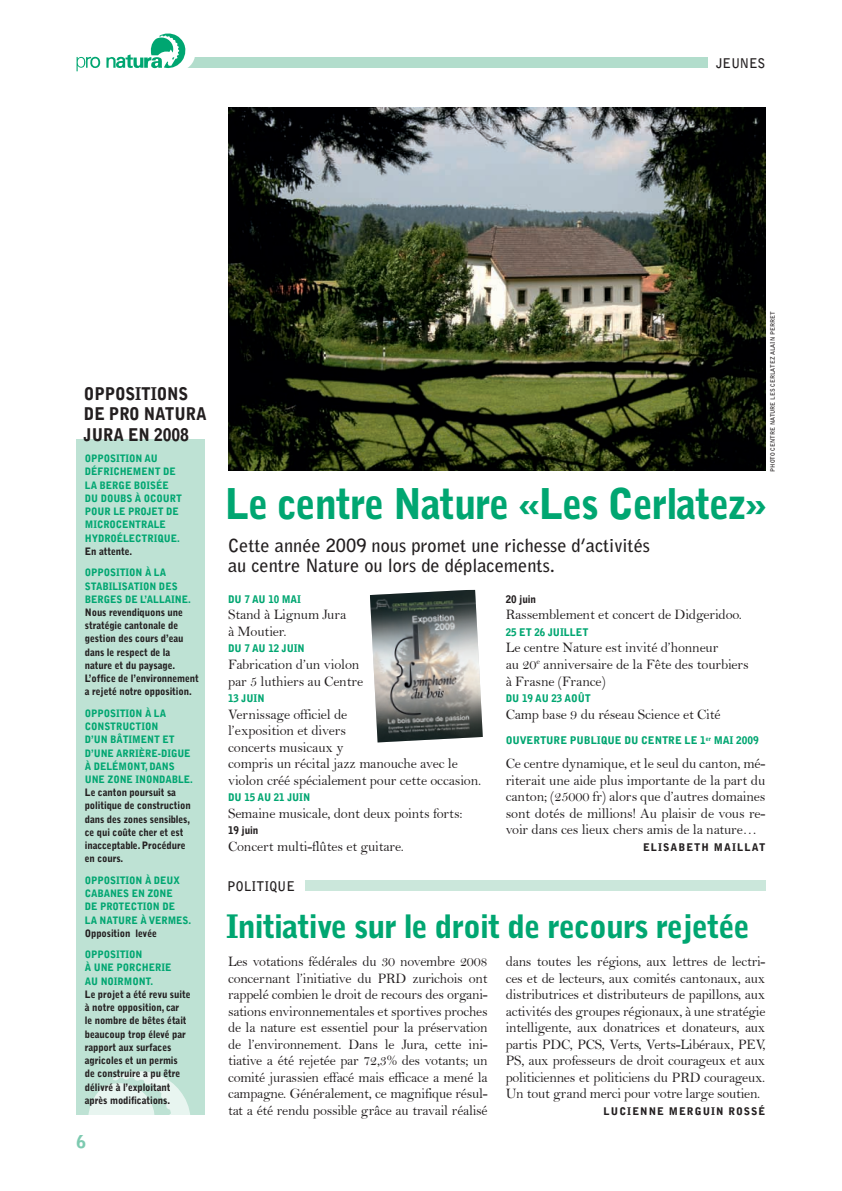
<style>
.page{position:relative;width:842px;height:1191px;background:#fff}
.page>*{position:absolute;margin:0;border:0;box-sizing:border-box;transform-origin:0 0}
.t1{font:900 42.15px "Bell Gothic";letter-spacing:-.03em;color:#00a671;scale:.95 1}
.t2{font:900 32.1px "Bell Gothic";letter-spacing:-.03em;color:#00a671}
.t3{font:700 18.15px/19.5px "Bell Gothic";color:#231f20}
.t4{font:900 17.4px/20.4px "Bell Gothic";letter-spacing:-.01em;color:#231f20;scale:.91 1}
.t5{font:900 17.4px "Bell Gothic";color:#7dcab0}
.t6{font:14.55px/16.5px "Bell";letter-spacing:-.01em;color:#231f20}
.t7{font:700 13.35px "Bell Gothic";color:#231f20;scale:.96 1}
.t8{font:900 10.5px "Bell Gothic";letter-spacing:-.01em;color:#00a671;scale:.95 1}
.t9{font:900 10.5px "Bell Gothic";letter-spacing:-.01em;color:#00a671}
.t10{font:900 10.5px "Bell Gothic";letter-spacing:.1em;color:#231f20}
.t11{font:900 10.5px "Bell Gothic";letter-spacing:.1em;color:#231f20;scale:.95 1}
.t12{font:900 10.2px/13.2px "Bell Gothic";letter-spacing:-.01em;color:#231f20;scale:.95 1}
.t13{font:900 10.2px/13.2px "Bell Gothic";letter-spacing:-.01em;color:#00a671;scale:.95 1}
.t14{font:700 6px "Bell Gothic";color:#231f20}
</style>
<div class="page">
<div style="left:178px;top:57px;width:530px;height:11px;background:#b2ddcc"></div>
<div style="left:159px;top:36px;width:36px;height:35px;background:#fff;border-radius:50%"></div>
<svg style="left:77px;top:33px;width:109px;height:38px"></svg>
<div style="left:77px;top:439px;width:128px;height:675px;background:#bee2d4"></div>
<svg style="left:88px;top:1071px;width:102px;height:43px"></svg>
<img style="left:228px;top:108px;width:537px;height:363px">
<img style="left:370px;top:589px;width:113px;height:153px">
<div style="left:305px;top:880px;width:460px;height:11px;background:#cbe7db"></div>
<p class="t7" style="left:716px;top:55px;width:53px">jeun es</p>
<p class="t4" style="left:84px;top:384px;width:124px">Oppositions<br>de Pro Natura<br>Jura en 2008</p>
<p class="t13" style="left:85px;top:452px;width:14px">Opposition</p>
<p class="t13" style="left:145px;top:452px;width:16px">au</p>
<p class="t13" style="left:85px;top:465px;width:20px">défric</p>
<p class="t13" style="left:85px;top:465px;width:97px;text-indent:35px">hement de la berge bois</p>
<p class="t13" style="left:85px;top:478px;width:97px;text-indent:71px">ée du Doubs à Ocourt pourle proj</p>
<p class="t13" style="left:151px;top:505px;width:30px">et de</p>
<p class="t13" style="left:85px;top:518px;width:8px">microc</p>
<p class="t13" style="left:122px;top:518px;width:14px">entral</p>
<p class="t13" style="left:160px;top:518px;width:8px">e</p>
<p class="t13" style="left:85px;top:531px;width:21px">hydro</p>
<p class="t13" style="left:117px;top:531px;width:27px">électri</p>
<p class="t13" style="left:157px;top:531px;width:25px">que.</p>
<p class="t12" style="left:85px;top:544px;width:51px">En attente.</p>
<p class="t13" style="left:85px;top:566px;width:14px">Opposition</p>
<p class="t13" style="left:145px;top:566px;width:17px">à la</p>
<p class="t13" style="left:85px;top:579px;width:7px">stabilisation</p>
<p class="t13" style="left:159px;top:579px;width:19px">des</p>
<p class="t13" style="left:85px;top:592px;width:79px">berges de l’Allain</p>
<p class="t13" style="left:182px;top:592px;width:11px">e.</p>
<p class="t12" style="left:85px;top:606px;width:122px">Nous revendiquons une stratégie cantonale de gestion des cours d’eau dans le respect de la nature et du paysage.<br>L’office de l’environnement a rejeté notre opposition.</p>
<p class="t13" style="left:85px;top:706px;width:14px">Opposition</p>
<p class="t13" style="left:145px;top:706px;width:17px">à la</p>
<p class="t13" style="left:85px;top:720px;width:8px">constr</p>
<p class="t13" style="left:85px;top:720px;width:94px;text-indent:38px">uction<br>d’un bâtiment et d’une arri</p>
<p class="t13" style="left:139px;top:746px;width:56px">ère-digue</p>
<p class="t13" style="left:85px;top:759px;width:44px">à Delémont</p>
<p class="t13" style="left:145px;top:759px;width:12px">, dans</p>
<p class="t13" style="left:85px;top:773px;width:61px">une zone inondabl</p>
<p class="t13" style="left:184px;top:773px;width:11px">e.</p>
<p class="t12" style="left:85px;top:786px;width:113px">Le canton poursuit sa politique de construction dans des zones sensibles, ce qui coûte cher et est inacceptable. Procédure en cours.</p>
<p class="t13" style="left:85px;top:873px;width:14px">Opposition</p>
<p class="t13" style="left:145px;top:873px;width:38px">à deux</p>
<p class="t13" style="left:85px;top:887px;width:8px">caban</p>
<p class="t13" style="left:117px;top:887px;width:60px">es en zon e</p>
<p class="t13" style="left:85px;top:900px;width:24px">de prot</p>
<p class="t13" style="left:124px;top:900px;width:14px">ection</p>
<p class="t13" style="left:162px;top:900px;width:15px">de</p>
<p class="t13" style="left:85px;top:913px;width:23px">la nat</p>
<p class="t13" style="left:118px;top:913px;width:78px">ure à Verm es.</p>
<p class="t12" style="left:85px;top:926px;width:77px">Opposition levée</p>
<p class="t13" style="left:85px;top:948px;width:41px">Opposition<br>à une porc</p>
<p class="t13" style="left:142px;top:961px;width:33px">herie</p>
<p class="t13" style="left:85px;top:974px;width:32px">au Noirmont</p>
<p class="t13" style="left:150px;top:974px;width:4px">.</p>
<p class="t12" style="left:85px;top:987px;width:113px">Le projet a été revu suite à notre opposition, car<br>le nombre de bêtes était beaucoup trop élevé par rapport aux surfaces agricoles et un permis<br>de construire a pu être délivré à l’exploitant après modifications.</p>
<p class="t5" style="left:77px;top:1131px;width:11px">6</p>
<p class="t14" style="left:769px;top:471px;width:161px;rotate:-90deg">p hoto Centre Nature les Cerlatez Alain Perret</p>
<h1 class="t1" style="left:225px;top:480px;width:572px">Le centre Nature «Les Cerlatez»</h1>
<p class="t3" style="left:228px;top:536px;width:423px">Cette année 2009 nous promet une richesse d’activités au centre Nature ou lors de déplacements.</p>
<p class="t8" style="left:228px;top:593px;width:64px">Du 7 au 10 mai</p>
<p class="t6" style="left:228px;top:606px;width:120px">Stand à Lignum Jura à Moutier.</p>
<p class="t8" style="left:228px;top:642px;width:76px">du 7 au 12 juin</p>
<p class="t6" style="left:228px;top:656px;width:137px">Fabrication d’un violon par 5 luthiers au Centre</p>
<p class="t8" style="left:228px;top:692px;width:34px">13 j uin</p>
<p class="t6" style="left:228px;top:705px;width:255px">Vernissage officiel de<br>l’exposition et divers<br>concerts musicaux y<br>compris un récital jazz manouche avec le violon créé spécialement pour cette occasion.</p>
<p class="t8" style="left:228px;top:791px;width:82px">Du 15 au 21 j uin</p>
<p class="t6" style="left:228px;top:804px;width:236px">Semaine musicale, dont deux points forts:</p>
<p class="t11" style="left:228px;top:824px;width:34px">19 juin</p>
<p class="t6" style="left:228px;top:837px;width:177px">Concert multi-flûtes et guitare.</p>
<p class="t11" style="left:506px;top:593px;width:34px">20 juin</p>
<p class="t6" style="left:506px;top:606px;width:238px">Rassemblement et concert de Didgeridoo.</p>
<p class="t8" style="left:506px;top:626px;width:86px">25 et 26 j uill et</p>
<p class="t6" style="left:506px;top:639px;width:245px">Le centre Nature est invité d’honneur<br>au 20<sup>e</sup> anniversaire de la Fête des tourbiers à Frasne (France)</p>
<p class="t8" style="left:506px;top:692px;width:89px">Du 19 au 23 ao ût</p>
<p class="t6" style="left:506px;top:705px;width:216px">Camp base 9 du réseau Science et Cité</p>
<p class="t9" style="left:506px;top:734px;width:157px">Ouverture publique du Centr</p>
<p class="t9" style="left:675px;top:734px;width:46px">e le 1<sup>er</sup> mai</p>
<p class="t9" style="left:736px;top:734px;width:24px">2009</p>
<p class="t6" style="left:506px;top:755px;width:261px;text-align:justify">Ce centre dynamique, et le seul du canton, mé&shy;riterait une aide plus importante de la part du canton; (25000 fr) alors que d’autres domaines sont dotés de millions! Au plaisir de vous re&shy;voir dans ces lieux chers amis de la nature…</p>
<p class="t10" style="left:643px;top:840px;width:8px">Elisab</p>
<p class="t10" style="left:686px;top:840px;width:46px">eth Maillat</p>
<p class="t7" style="left:227px;top:878px;width:72px">po litique</p>
<h2 class="t2" style="left:226px;top:907px;width:525px">Initiative sur le droit de recours rejetée</h2>
<p class="t6" style="left:228px;top:953px;width:261px;text-align:justify">Les votations fédérales du 30 novembre 2008 concernant l’initiative du PRD zurichois ont rappelé combien le droit de recours des organi&shy;sations environnementales et sportives proches de la nature est essentiel pour la préservation de l’environnement. Dans le Jura, cette ini&shy;tiative a été rejetée par 72,3% des votants; un comité jurassien effacé mais efficace a mené la campagne. Généralement, ce magnifique résul&shy;tat a été rendu possible grâce au travail réalisé</p>
<p class="t6" style="left:506px;top:953px;width:261px;text-align:justify">dans toutes les régions, aux lettres de lectri&shy;ces et de lecteurs, aux comités cantonaux, aux distributrices et distributeurs de papillons, aux activités des groupes régionaux, à une stratégie intelligente, aux donatrices et donateurs, aux partis PDC, PCS, Verts, Verts-Libéraux, PEV, PS, aux professeurs de droit courageux et aux politiciennes et politiciens du PRD courageux.<br>Un tout grand merci pour votre large soutien.</p>
<p class="t10" style="left:604px;top:1104px;width:141px">Lucienn e Merguin Ross</p>
<p class="t10" style="left:758px;top:1104px;width:8px">é</p>
</div>
